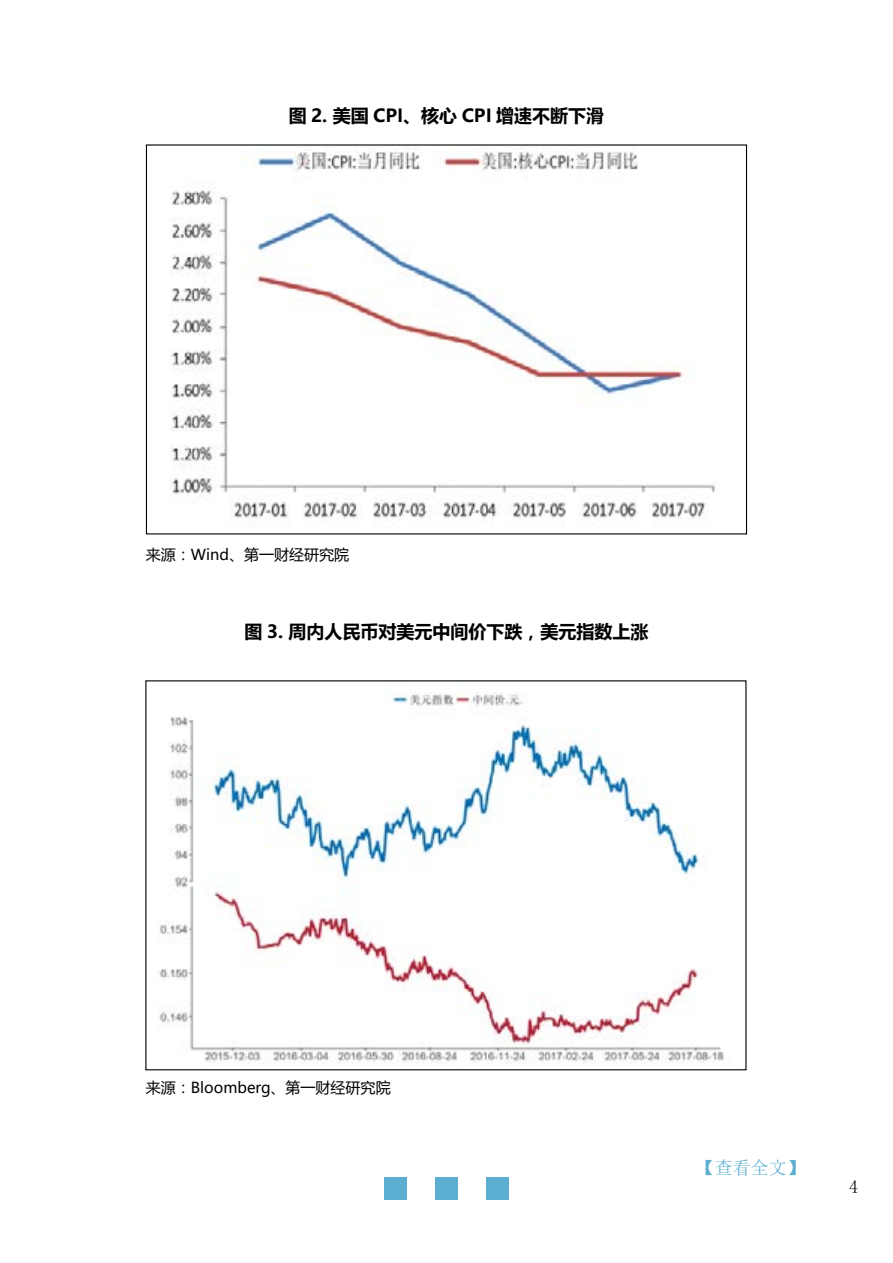
<style>
.page{position:relative;width:893px;height:1263px;background:#fff}
.page>*{position:absolute;margin:0;border:0;box-sizing:border-box;transform-origin:0 0}
.t1{font:700 18px "Microsoft Ya Hei UI";color:#000}
.t2{font:18px "Sim Sun";color:#5cafd0}
.t3{font:18px "Sim Sun";color:#000}
.t4{font:15px "Microsoft Ya Hei UI";color:#000}
</style>
<div class="page">
<div style="left:384px;top:1178px;width:22px;height:22px;background:#5cafd0"></div>
<div style="left:486px;top:1178px;width:23px;height:22px;background:#5cafd0"></div>
<div style="left:435px;top:1178px;width:23px;height:22px;background:#5cafd0"></div>
<img style="left:170px;top:147px;width:546px;height:372px">
<img style="left:159px;top:692px;width:565px;height:372px">
<p class="t1" style="left:289px;top:103px;width:317px">图 2. 美国 CPI、核心 CPI 增速不断下滑</p>
<p class="t4" style="left:146px;top:545px;width:205px">来源：Wind、第一财经研究院</p>
<p class="t1" style="left:244px;top:619px;width:406px">图 3. 周内人民币对美元中间价下跌，美元指数上涨</p>
<p class="t4" style="left:146px;top:1077px;width:246px">来源：Bloomberg、第一财经研究院</p>
<p class="t2" style="left:697px;top:1158px;width:109px">【查看全文】</p>
<p class="t3" style="left:849px;top:1178px;width:10px">4</p>
</div>
